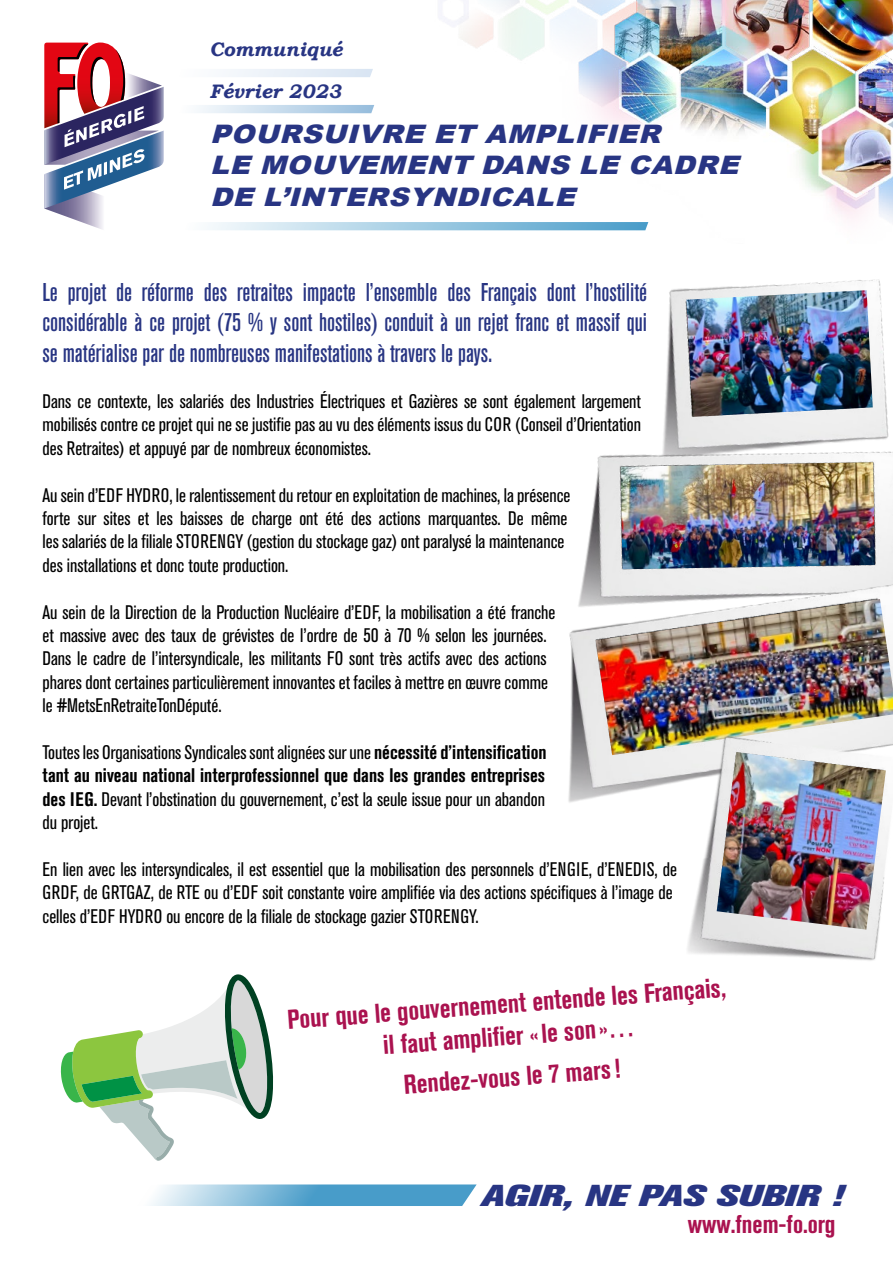
<style>
.page{position:relative;width:893px;height:1263px;background:#fff}
.page>*{position:absolute;margin:0;border:0;box-sizing:border-box;transform-origin:0 0}
.t1{font:italic 800 30px "Akzidenz Grotesk Pro";color:#283583;scale:1.4 1}
.t2{font:700 condensed 27px/32.5px "Akzidenz Grotesk Pro";color:#aa124f;text-align:center}
.t3{font:500 condensed 25.5px/30.6px "Akzidenz Grotesk Pro";color:#283583;text-align:justify}
.t4{font:italic 900 25.5px/31.5px "Arial";color:#283583;scale:1.1 1}
.t5{font:700 condensed 25.5px "Akzidenz Grotesk Pro";color:#aa124f}
.t6{font:condensed 19.5px/23.4px "Akzidenz Grotesk Pro";color:#000}
.t7{font:italic 700 19.5px/42px "Bookman Old Style";color:#283583}
.s1{font-weight:700}
</style>
<div class="page">
<svg style="left:151px;top:1184px;width:326px;height:22px;background:#7cb8d8"></svg>
<img style="left:97px;top:0;width:796px;height:231px">
<svg style="left:44px;top:43px;width:120px;height:187px"></svg>
<svg style="left:179px;top:69px;width:194px;height:8px"></svg>
<svg style="left:179px;top:105px;width:195px;height:8px"></svg>
<svg style="left:184px;top:222px;width:464px;height:8px;background:#a5cee4"></svg>
<img style="left:621px;top:227px;width:272px;height:160px">
<img style="left:686px;top:290px;width:187px;height:97px">
<img style="left:586px;top:387px;width:307px;height:167px">
<img style="left:621px;top:462px;width:254px;height:92px">
<img style="left:568px;top:554px;width:325px;height:249px">
<img style="left:596px;top:599px;width:297px;height:156px">
<img style="left:629px;top:688px;width:264px;height:273px">
<img style="left:717px;top:752px;width:169px;height:177px">
<svg style="left:60px;top:974px;width:213px;height:187px"></svg>
<p class="t7" style="left:210px;top:29px;width:134px">Communiqué<br>Février 2023</p>
<h3 class="t4" style="left:210px;top:117px;width:490px">POURSUIVRE ET AMPLIFIER<br>LE MOUVEMENT DANS LE CADRE<br>DE L’INTERSYNDICALE</h3>
<h3 class="t3" style="left:43px;top:276px;width:606px">Le projet de réforme des retraites impacte l’ensemble des Français dont l’hostilité considérable à ce projet (75 % y sont hostiles) conduit à un rejet franc et massif qui se matérialise par de nombreuses manifestations à travers le pays.</h3>
<p class="t6" style="left:43px;top:389px;width:600px;text-align:justify">Dans ce contexte, les salariés des Industries Électriques et Gazières se sont également largement mobilisés contre ce projet qui ne se justifie pas au vu des éléments issus du COR (Conseil d’Orientation des Retraites) et appuyé par de nombreux économistes.</p>
<p class="t6" style="left:43px;top:483px;width:529px">Au sein d’EDF HYDRO, le ralentissement du retour en exploitation de machines, la présence forte sur sites et les baisses de charge ont été des actions marquantes. De même les salariés de la filiale STORENGY (gestion du stockage gaz) ont paralysé la maintenance des installations et donc toute production.</p>
<p class="t6" style="left:43px;top:600px;width:514px">Au sein de la Direction de la Production Nucléaire d’EDF, la mobilisation a été franche et massive avec des taux de grévistes de l’ordre de 50 à 70 % selon les journées.<br>Dans le cadre de l’intersyndicale, les militants FO sont très actifs avec des actions phares dont certaines particulièrement innovantes et faciles à mettre en œuvre comme le #MetsEnRetraiteTonDéputé.</p>
<p class="t6" style="left:43px;top:740px;width:505px;text-align:justify">Toutes les Organisations Syndicales sont alignées sur une <span class="s1">nécessité d’intensification tant au niveau national interprofessionnel que dans les grandes entreprises des IEG.</span> Devant l’obstination du gouvernement, c’est la seule issue pour un abandon du projet.</p>
<p class="t6" style="left:43px;top:857px;width:636px">En lien avec les intersyndicales, il est essentiel que la mobilisation des personnels d’ENGIE, d’ENEDIS, de<br>GRDF, de GRTGAZ, de RTE ou d’EDF soit constante voire amplifiée via des actions spécifiques à l’image de celles d’EDF HYDRO ou encore de la filiale de stockage gazier STORENGY.</p>
<h2 class="t2" style="left:286px;top:1002px;width:441px;rotate:-4deg">Pour que le gouvernement entende les Français, il faut amplifi er «le son »…</h2>
<h2 class="t2" style="left:402px;top:1067px;width:219px;rotate:-4deg">Rendez-vous le 7 mars!</h2>
<h1 class="t1" style="left:481px;top:1176px;width:260px">AGIR, NE PAS SUBIR !</h1>
<h3 class="t5" style="left:688px;top:1208px;width:149px">www.fnem-fo.org</h3>
</div>
